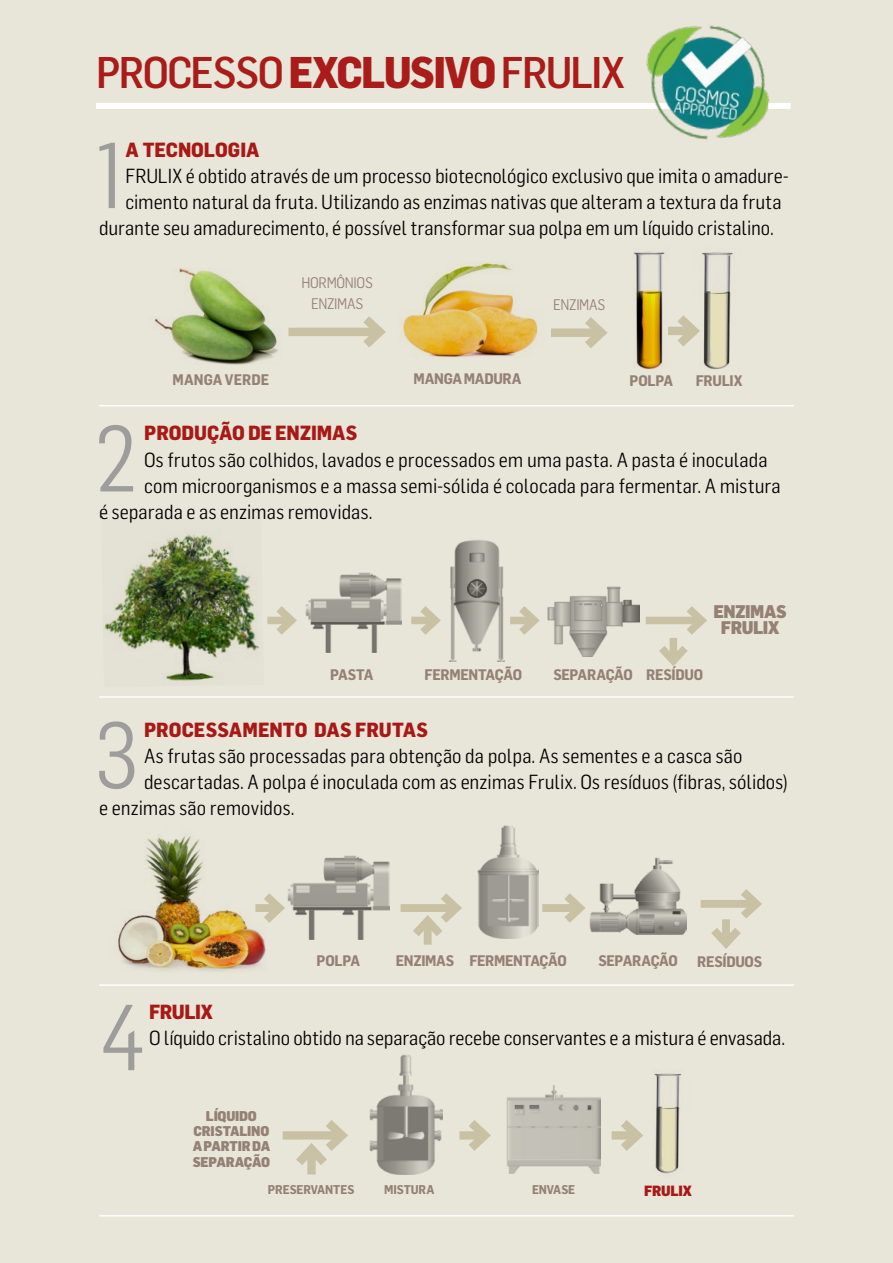
<style>
.page{position:relative;width:893px;height:1263px;background:#e8e5d9}
.page>*{position:absolute;margin:0;border:0;box-sizing:border-box;transform-origin:0 0}
.t1{font:91.65px "Flama Semicond";color:#9d9d9c}
.t2{font:500 43.5px "Flama Semicond";letter-spacing:-.035em;color:#a91c19}
.t3{font:800 20.1px "Flama Semicond";color:#a81815}
.t4{font:19.95px "Flama Semicond";color:#000}
.t5{font:900 18px/16.5px "Flama Semicond";letter-spacing:-.03em;color:#958074;text-align:center}
.t6{font:700 15px "Flama Semicond";letter-spacing:-.02em;color:#958074}
.t7{font:15px/21.1px "Flama Semicond";letter-spacing:-.02em;color:#958074;text-align:center}
.t8{font:700 15px "Flama Semicond";letter-spacing:.01em;color:#958074}
.t9{font:900 14.55px "Flama Semicond";letter-spacing:-.02em;color:#a81815}
.t10{font:900 13.8px/15.3px "Flama Semicond";letter-spacing:-.02em;color:#958074;text-align:center}
.t11{font:700 12.45px "Flama Semicond";letter-spacing:-.01em;color:#958074}
.s1{font-weight:800}
</style>
<div class="page">
<img style="left:154px;top:268px;width:139px;height:97px">
<img style="left:403px;top:262px;width:135px;height:95px">
<img style="left:634px;top:252px;width:99px;height:117px">
<div style="left:288px;top:328px;width:92px;height:8px;background:#c8c1a4"></div>
<svg style="left:354px;top:316px;width:32px;height:32px"></svg>
<div style="left:551px;top:328px;width:50px;height:9px;background:#c8c1a4"></div>
<svg style="left:576px;top:317px;width:32px;height:31px"></svg>
<svg style="left:668px;top:306px;width:38px;height:49px"></svg>
<img style="left:104px;top:533px;width:156px;height:149px">
<img style="left:449px;top:540px;width:56px;height:121px">
<img style="left:547px;top:586px;width:93px;height:71px">
<div style="left:267px;top:617px;width:24px;height:7px;background:#d4cfb9"></div>
<svg style="left:268px;top:606px;width:29px;height:29px"></svg>
<div style="left:411px;top:617px;width:24px;height:7px;background:#d1cbb3"></div>
<svg style="left:412px;top:606px;width:29px;height:29px"></svg>
<div style="left:510px;top:617px;width:24px;height:7px;background:#cdc6ac"></div>
<svg style="left:511px;top:606px;width:29px;height:29px"></svg>
<div style="left:646px;top:617px;width:56px;height:7px;background:#c8c1a4"></div>
<svg style="left:651px;top:606px;width:56px;height:60px"></svg>
<img style="left:305px;top:572px;width:97px;height:80px">
<img style="left:291px;top:855px;width:98px;height:84px">
<img style="left:118px;top:836px;width:148px;height:136px">
<img style="left:477px;top:825px;width:61px;height:113px">
<img style="left:591px;top:857px;width:95px;height:78px">
<svg style="left:255px;top:885px;width:36px;height:46px"></svg>
<div style="left:542px;top:904px;width:38px;height:8px;background:#c8c1a4"></div>
<svg style="left:564px;top:893px;width:27px;height:38px"></svg>
<div style="left:701px;top:900px;width:55px;height:8px;background:#c8c1a4"></div>
<svg style="left:703px;top:889px;width:59px;height:60px"></svg>
<div style="left:401px;top:904px;width:55px;height:8px;background:#c8c1a4"></div>
<svg style="left:413px;top:893px;width:49px;height:52px"></svg>
<img style="left:369px;top:1055px;width:74px;height:119px">
<img style="left:506px;top:1085px;width:94px;height:89px">
<div style="left:459px;top:1131px;width:26px;height:8px;background:#d6d1bb"></div>
<svg style="left:460px;top:1120px;width:31px;height:31px"></svg>
<div style="left:283px;top:1131px;width:59px;height:8px;background:#c8c1a4"></div>
<svg style="left:287px;top:1120px;width:61px;height:54px"></svg>
<svg style="left:612px;top:1120px;width:30px;height:31px"></svg>
<img style="left:642px;top:1073px;width:40px;height:101px">
<div style="left:96px;top:103px;width:695px;height:6px;background:#fff"></div>
<hr style="left:99px;top:405px;width:695px;height:1px;background:#fff">
<hr style="left:99px;top:696px;width:695px;height:2px;background:#fff">
<hr style="left:99px;top:984px;width:695px;height:2px;background:#fff">
<hr style="left:99px;top:1215px;width:695px;height:1px;background:#fff">
<img style="left:646px;top:25px;width:145px;height:115px">
<h2 class="t2" style="left:96px;top:47px;width:530px">PROCESSO <span class="s1">EXCLUSIVO</span> FRULIX</h2>
<h1 class="t1" style="left:96px;top:123px;width:31px">1</h1>
<p class="t3" style="left:126px;top:138px;width:136px">A TECNOLOGIA</p>
<p class="t4" style="left:126px;top:165px;width:664px">FRULIX é obtido através de um processo biotecnológico exclusivo que imita o amadure-</p>
<p class="t4" style="left:126px;top:191px;width:658px">cimento natural da fruta. Utilizando as enzimas nativas que alteram a textura da fruta</p>
<p class="t4" style="left:99px;top:217px;width:676px">durante seu amadurecimento, é possível transformar sua polpa em um líquido cristalino.</p>
<p class="t7" style="left:301px;top:272px;width:73px">HORMÔNIOS<br>ENZIMAS</p>
<p class="t7" style="left:553px;top:294px;width:54px">ENZIMAS</p>
<p class="t8" style="left:172px;top:370px;width:98px">MANGA VERDE</p>
<p class="t6" style="left:414px;top:369px;width:109px">MANGA MADURA</p>
<p class="t6" style="left:630px;top:372px;width:45px">POLPA</p>
<p class="t6" style="left:696px;top:372px;width:48px">FRULIX</p>
<h1 class="t1" style="left:96px;top:407px;width:43px">2</h1>
<p class="t3" style="left:144px;top:421px;width:215px">PRODUÇÃO DE ENZIMAS</p>
<p class="t4" style="left:144px;top:448px;width:625px">Os frutos são colhidos, lavados e processados em uma pasta. A pasta é inoculada</p>
<p class="t4" style="left:144px;top:474px;width:638px">com microorganismos e a massa semi-sólida é colocada para fermentar. A mistura</p>
<p class="t4" style="left:99px;top:500px;width:275px">é separada e as enzimas removidas.</p>
<p class="t5" style="left:714px;top:602px;width:75px">ENZIMAS<br>FRULIX</p>
<p class="t6" style="left:330px;top:665px;width:45px">PASTA</p>
<p class="t6" style="left:425px;top:665px;width:99px">FERMENTAÇÃO</p>
<p class="t6" style="left:553px;top:665px;width:151px">SEPARAÇÃO RESÍDUO</p>
<h1 class="t1" style="left:95px;top:703px;width:44px">3</h1>
<p class="t3" style="left:144px;top:717px;width:285px">PROCESSAMENTO DAS FRUTAS</p>
<p class="t4" style="left:144px;top:745px;width:600px">As frutas são processadas para obtenção da polpa. As sementes e a casca são</p>
<p class="t4" style="left:144px;top:771px;width:645px">descartadas. A polpa é inoculada com as enzimas Frulix. Os resíduos (fibras, sólidos)</p>
<p class="t4" style="left:99px;top:797px;width:197px">e enzimas são removidos.</p>
<p class="t6" style="left:317px;top:951px;width:45px">POLPA</p>
<p class="t6" style="left:396px;top:951px;width:172px">ENZIMAS FERMENTAÇÃO</p>
<p class="t6" style="left:598px;top:951px;width:81px">SEPARAÇÃO</p>
<p class="t6" style="left:697px;top:952px;width:67px">RESÍDUOS</p>
<h1 class="t1" style="left:99px;top:985px;width:48px">4</h1>
<p class="t3" style="left:149px;top:999px;width:65px">FRULIX</p>
<p class="t4" style="left:149px;top:1027px;width:638px">O líquido cristalino obtido na separação recebe conservantes e a mistura é envasada.</p>
<p class="t10" style="left:193px;top:1108px;width:79px">LÍQUIDO<br>CRISTALINO<br>A PARTIR DA<br>SEPARAÇÃO</p>
<p class="t11" style="left:268px;top:1182px;width:88px">PRESERVANTES</p>
<p class="t9" style="left:644px;top:1181px;width:49px">FRULIX</p>
<p class="t11" style="left:384px;top:1182px;width:52px">MISTURA</p>
<p class="t11" style="left:532px;top:1182px;width:45px">ENVASE</p>
</div>
